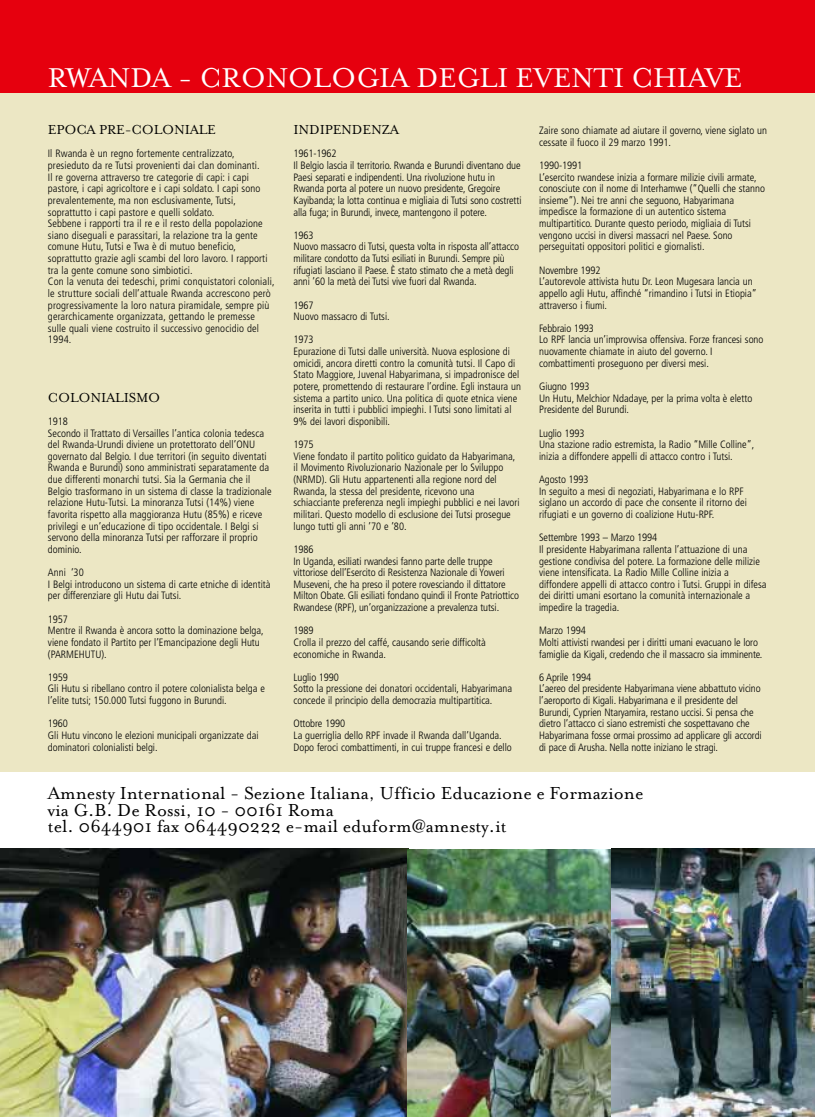
<style>
.page{position:relative;width:815px;height:1117px;background:#fff}
.page>*{position:absolute;margin:0;border:0;box-sizing:border-box;transform-origin:0 0}
.t1{font:31.25px "Mrs Eaves Roman";color:#fff}
.t2{font:20px/16.2px "Mrs Eaves Roman";color:#000}
.t3{font:15px "Mrs Eaves Roman";letter-spacing:-.01em;color:#000}
.t4{font:300 condensed 10.62px/11.6px "Frutiger";color:#000}
</style>
<div class="page">
<div style="left:0;top:0;width:815px;height:93px;background:#e6000e"></div>
<div style="left:0;top:93px;width:815px;height:678px;background:#ece7c4"></div>
<img style="left:0;top:848px;width:815px;height:268px">
<h1 class="t1" style="left:48px;top:58px;width:696px">RWANDA - CRONOLOGIA DEGLI EVENTI CHIAVE</h1>
<h3 class="t3" style="left:48px;top:120px;width:170px">EPOCA PRE-COLONIALE</h3>
<p class="t4" style="left:48px;top:149px;width:228px">Il Rwanda è un regno fortemente centralizzato, presieduto da re Tutsi provenienti dai clan dominanti.<br>Il re governa attraverso tre categorie di capi: i capi pastore, i capi agricoltore e i capi soldato. I capi sono prevalentemente, ma non esclusivamente, Tutsi, soprattutto i capi pastore e quelli soldato.<br>Sebbene i rapporti tra il re e il resto della popolazione siano diseguali e parassitari, la relazione tra la gente comune Hutu, Tutsi e Twa è di mutuo beneficio, soprattutto grazie agli scambi del loro lavoro. I rapporti tra la gente comune sono simbiotici.<br>Con la venuta dei tedeschi, primi conquistatori coloniali, le strutture sociali dell’attuale Rwanda accrescono però progressivamente la loro natura piramidale, sempre più gerarchicamente organizzata, gettando le premesse sulle quali viene costruito il successivo genocidio del 1994.</p>
<h3 class="t3" style="left:48px;top:387px;width:114px">COLONIALISMO</h3>
<p class="t4" style="left:48px;top:416px;width:225px">1918<br>Secondo il Trattato di Versailles l’antica colonia tedesca del Rwanda-Urundi diviene un protettorato dell’ONU governato dal Belgio. I due territori (in seguito diventati Rwanda e Burundi) sono amministrati separatamente da due differenti monarchi tutsi. Sia la Germania che il Belgio trasformano in un sistema di classe la tradizionale relazione Hutu-Tutsi. La minoranza Tutsi (14%) viene favorita rispetto alla maggioranza Hutu (85%) e riceve privilegi e un’educazione di tipo occidentale. I Belgi si servono della minoranza Tutsi per rafforzare il proprio dominio.</p>
<p class="t4" style="left:48px;top:567px;width:224px">Anni ‘30<br>I Belgi introducono un sistema di carte etniche di identità per differenziare gli Hutu dai Tutsi.</p>
<p class="t4" style="left:48px;top:614px;width:217px">1957<br>Mentre il Rwanda è ancora sotto la dominazione belga, viene fondato il Partito per l’Emancipazione degli Hutu (PARMEHUTU).</p>
<p class="t4" style="left:48px;top:672px;width:218px">1959<br>Gli Hutu si ribellano contro il potere colonialista belga e l’elite tutsi; 150.000 Tutsi fuggono in Burundi.</p>
<p class="t4" style="left:48px;top:718px;width:212px">1960<br>Gli Hutu vincono le elezioni municipali organizzate dai dominatori colonialisti belgi.</p>
<h3 class="t3" style="left:294px;top:120px;width:107px">INDIPENDENZA</h3>
<p class="t4" style="left:294px;top:149px;width:229px">1961-1962<br>Il Belgio lascia il territorio. Rwanda e Burundi diventano due Paesi separati e indipendenti. Una rivoluzione hutu in Rwanda porta al potere un nuovo presidente, Gregoire Kayibanda; la lotta continua e migliaia di Tutsi sono costretti alla fuga; in Burundi, invece, mantengono il potere.</p>
<p class="t4" style="left:294px;top:230px;width:227px">1963<br>Nuovo massacro di Tutsi, questa volta in risposta all’attacco militare condotto da Tutsi esiliati in Burundi. Sempre più rifugiati lasciano il Paese. È stato stimato che a metà degli anni ’60 la metà dei Tutsi vive fuori dal Rwanda.</p>
<p class="t4" style="left:294px;top:300px;width:98px">1967<br>Nuovo massacro di Tutsi.</p>
<p class="t4" style="left:294px;top:335px;width:229px">1973<br>Epurazione di Tutsi dalle università. Nuova esplosione di omicidi, ancora diretti contro la comunità tutsi. Il Capo di Stato Maggiore, Juvenal Habyarimana, si impadronisce del potere, promettendo di restaurare l’ordine. Egli instaura un sistema a partito unico. Una politica di quote etnica viene inserita in tutti i pubblici impieghi. I Tutsi sono limitati al 9% dei lavori disponibili.</p>
<p class="t4" style="left:294px;top:439px;width:228px">1975<br>Viene fondato il partito politico guidato da Habyarimana, il Movimento Rivoluzionario Nazionale per lo Sviluppo (NRMD). Gli Hutu appartenenti alla regione nord del Rwanda, la stessa del presidente, ricevono una schiacciante preferenza negli impieghi pubblici e nei lavori militari. Questo modello di esclusione dei Tutsi prosegue lungo tutti gli anni ’70 e ’80.</p>
<p class="t4" style="left:294px;top:544px;width:227px">1986<br>In Uganda, esiliati rwandesi fanno parte delle truppe vittoriose dell’Esercito di Resistenza Nazionale di Yoweri Museveni, che ha preso il potere rovesciando il dittatore Milton Obate. Gli esiliati fondano quindi il Fronte Patriottico Rwandese (RPF), un’organizzazione a prevalenza tutsi.</p>
<p class="t4" style="left:294px;top:625px;width:194px">1989<br>Crolla il prezzo del caffé, causando serie difficoltà economiche in Rwanda.</p>
<p class="t4" style="left:294px;top:672px;width:220px">Luglio 1990<br>Sotto la pressione dei donatori occidentali, Habyarimana concede il principio della democrazia multipartitica.</p>
<p class="t4" style="left:294px;top:718px;width:220px">Ottobre 1990<br>La guerriglia dello RPF invade il Rwanda dall’Uganda.<br>Dopo feroci combattimenti, in cui truppe francesi e dello</p>
<p class="t4" style="left:539px;top:125px;width:229px">Zaire sono chiamate ad aiutare il governo, viene siglato un cessate il fuoco il 29 marzo 1991.</p>
<p class="t4" style="left:539px;top:160px;width:227px">1990-1991<br>L’esercito rwandese inizia a formare milizie civili armate, conosciute con il nome di Interhamwe (“Quelli che stanno insieme”). Nei tre anni che seguono, Habyarimana impedisce la formazione di un autentico sistema multipartitico. Durante questo periodo, migliaia di Tutsi vengono uccisi in diversi massacri nel Paese. Sono perseguitati oppositori politici e giornalisti.</p>
<p class="t4" style="left:539px;top:265px;width:219px">Novembre 1992<br>L’autorevole attivista hutu Dr. Leon Mugesara lancia un appello agli Hutu, affinché “rimandino i Tutsi in Etiopia” attraverso i fiumi.</p>
<p class="t4" style="left:539px;top:323px;width:226px">Febbraio 1993<br>Lo RPF lancia un’improvvisa offensiva. Forze francesi sono nuovamente chiamate in aiuto del governo. I combattimenti proseguono per diversi mesi.</p>
<p class="t4" style="left:539px;top:381px;width:215px">Giugno 1993<br>Un Hutu, Melchior Ndadaye, per la prima volta è eletto<br>Presidente del Burundi.</p>
<p class="t4" style="left:539px;top:428px;width:217px">Luglio 1993<br>Una stazione radio estremista, la Radio “Mille Colline”, inizia a diffondere appelli di attacco contro i Tutsi.</p>
<p class="t4" style="left:539px;top:474px;width:209px">Agosto 1993<br>In seguito a mesi di negoziati, Habyarimana e lo RPF siglano un accordo di pace che consente il ritorno dei rifugiati e un governo di coalizione Hutu-RPF.</p>
<p class="t4" style="left:539px;top:532px;width:229px">Settembre 1993 – Marzo 1994<br>Il presidente Habyarimana rallenta l’attuazione di una gestione condivisa del potere. La formazione delle milizie viene intensificata. La Radio Mille Colline inizia a diffondere appelli di attacco contro i Tutsi. Gruppi in difesa dei diritti umani esortano la comunità internazionale a impedire la tragedia.</p>
<p class="t4" style="left:539px;top:625px;width:225px">Marzo 1994<br>Molti attivisti rwandesi per i diritti umani evacuano le loro famiglie da Kigali, credendo che il massacro sia imminente.</p>
<p class="t4" style="left:539px;top:672px;width:224px">6 Aprile 1994<br>L’aereo del presidente Habyarimana viene abbattuto vicino l’aeroporto di Kigali. Habyarimana e il presidente del Burundi, Cyprien Ntaryamira, restano uccisi. Si pensa che dietro l’attacco ci siano estremisti che sospettavano che Habyarimana fosse ormai prossimo ad applicare gli accordi di pace di Arusha. Nella notte iniziano le stragi.</p>
<h2 class="t2" style="left:48px;top:784px;width:597px">Amnesty International - Sezione Italiana, Ufficio Educazione e Formazione via G.B. De Rossi, 10 - 00161 Roma<br>tel. 0644901 fax 064490222 e-mail eduform@amnesty.it</h2>
</div>
